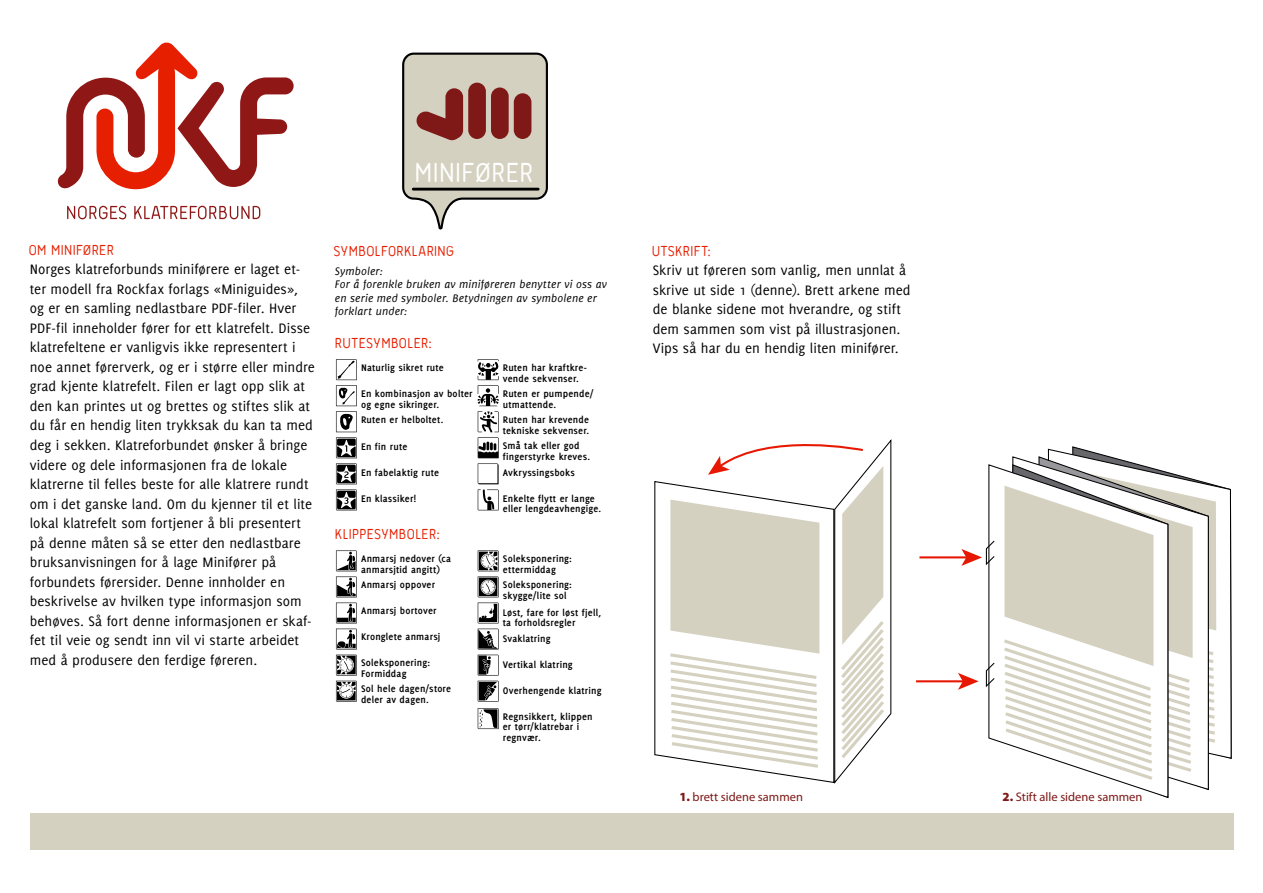
<style>
.page{position:relative;width:1263px;height:893px;background:#fff}
.page>*{position:absolute;margin:0;border:0;box-sizing:border-box;transform-origin:0 0}
.t1{font:28.5px "Kit Shiny Rounded";color:#fff}
.t2{font:15px/19.5px "Delicious";letter-spacing:.005em;color:#000}
.bold_basic{font:15px "Kit Shiny Rounded";letter-spacing:.01em;color:#e71f01}
.t3{font:12.45px "Myriad Pro";color:#7e1917}
.forklaring{font:italic 12px/13.5px "Delicious";letter-spacing:.015em;color:#000}
.Symbolforklaring{font:700 10.5px/10.5px "Delicious";letter-spacing:.02em;color:#000}
.s1{font-weight:900}
</style>
<div class="page">
<div style="left:30px;top:813px;width:1203px;height:37px;background:#d5d1c0"></div>
<svg style="left:58px;top:43px;width:236px;height:146px"></svg>
<svg style="left:67px;top:206px;width:59px;height:13px"></svg>
<svg style="left:134px;top:206px;width:126px;height:13px"></svg>
<svg style="left:402px;top:53px;width:146px;height:176px"></svg>
<div style="left:468px;top:83px;width:18px;height:56px;background:#7e1917;border-radius:9px"></div>
<div style="left:491px;top:87px;width:18px;height:52px;background:#7e1917;border-radius:9px"></div>
<div style="left:514px;top:93px;width:17px;height:46px;background:#7e1917;border-radius:9px"></div>
<svg style="left:478px;top:603px;width:21px;height:20px"></svg>
<svg style="left:336px;top:550px;width:21px;height:47px"></svg>
<svg style="left:478px;top:629px;width:21px;height:20px"></svg>
<svg style="left:336px;top:603px;width:21px;height:20px"></svg>
<svg style="left:478px;top:655px;width:21px;height:20px"></svg>
<svg style="left:336px;top:629px;width:21px;height:20px"></svg>
<svg style="left:478px;top:681px;width:21px;height:21px"></svg>
<svg style="left:336px;top:655px;width:21px;height:20px"></svg>
<svg style="left:336px;top:681px;width:21px;height:21px"></svg>
<svg style="left:336px;top:359px;width:21px;height:151px"></svg>
<svg style="left:478px;top:359px;width:21px;height:151px"></svg>
<svg style="left:478px;top:550px;width:21px;height:47px"></svg>
<svg style="left:478px;top:708px;width:21px;height:21px"></svg>
<svg style="left:1047px;top:448px;width:185px;height:311px"></svg>
<svg style="left:1012px;top:455px;width:197px;height:335px"></svg>
<svg style="left:654px;top:481px;width:13px;height:277px"></svg>
<svg style="left:988px;top:463px;width:181px;height:335px"></svg>
<svg style="left:667px;top:439px;width:225px;height:345px"></svg>
<hr style="left:919px;top:556px;width:48px;height:2px;background:#e71802">
<hr style="left:916px;top:680px;width:48px;height:2px;background:#e71802">
<svg style="left:958px;top:466px;width:263px;height:316px"></svg>
<p class="t1" style="left:417px;top:158px;width:121px">MINIFØRER</p>
<p class="bold_basic" style="left:30px;top:242px;width:87px">OM MINIFØRER</p>
<p class="t2" style="left:30px;top:260px;width:287px">Norges klatreforbunds miniførere er laget et&shy;ter modell fra Rockfax forlags «Miniguides», og er en samling nedlastbare PDF-filer. Hver PDF-fil inneholder fører for ett klatrefelt. Disse klatrefeltene er vanligvis ikke representert i noe annet førerverk, og er i større eller mindre grad kjente klatrefelt. Filen er lagt opp slik at den kan printes ut og brettes og stiftes slik at du får en hendig liten trykksak du kan ta med deg i sekken. Klatreforbundet ønsker å bringe videre og dele informasjonen fra de lokale klatrerne til felles beste for alle klatrere rundt om i det ganske land. Om du kjenner til et lite lokal klatrefelt som fortjener å bli presentert på denne måten så se etter den nedlastbare bruksanvisningen for å lage Minifører på forbundets førersider. Denne innholder en beskrivelse av hvilken type informasjon som behøves. Så fort denne informasjonen er skaf&shy;fet til veie og sendt inn vil vi starte arbeidet med å produsere den ferdige føreren.</p>
<p class="forklaring" style="left:335px;top:264px;width:49px">Symboler:</p>
<p class="bold_basic" style="left:335px;top:243px;width:122px">SYMBOLFORKLARING</p>
<p class="bold_basic" style="left:653px;top:243px;width:61px">UTSKRIFT:</p>
<p class="t2" style="left:653px;top:260px;width:259px">Skriv ut føreren som vanlig, men unnlat å skrive ut side 1 (denne). Brett arkene med de blanke sidene mot hverandre, og stift dem sammen som vist på illustrasjonen.<br>Vips så har du en hendig liten minifører.</p>
<p class="forklaring" style="left:335px;top:278px;width:274px">For å forenkle bruken av miniføreren benytter vi oss av en serie med symboler. Betydningen av symbolene er forklart under:</p>
<p class="bold_basic" style="left:336px;top:336px;width:99px">RUTESYMBOLER:</p>
<p class="Symbolforklaring" style="left:503px;top:362px;width:86px">Ruten har kraftkre&shy;vende sekvenser.</p>
<p class="Symbolforklaring" style="left:361px;top:363px;width:84px">Naturlig sikret rute</p>
<p class="Symbolforklaring" style="left:503px;top:388px;width:92px">Ruten er pumpende/ utmattende.</p>
<p class="Symbolforklaring" style="left:361px;top:389px;width:113px">En kombinasjon av bolter og egne sikringer.</p>
<p class="Symbolforklaring" style="left:503px;top:414px;width:88px">Ruten har krevende tekniske sekvenser.</p>
<p class="Symbolforklaring" style="left:361px;top:415px;width:84px">Ruten er helboltet.</p>
<p class="Symbolforklaring" style="left:503px;top:440px;width:89px">Små tak eller god fingerstyrke kreves.</p>
<p class="Symbolforklaring" style="left:361px;top:441px;width:48px">En fin rute</p>
<p class="Symbolforklaring" style="left:503px;top:467px;width:74px">Avkryssingsboks</p>
<p class="Symbolforklaring" style="left:361px;top:467px;width:79px">En fabelaktig rute</p>
<p class="Symbolforklaring" style="left:503px;top:493px;width:100px">Enkelte flytt er lange eller lengdeavhengige.</p>
<p class="Symbolforklaring" style="left:361px;top:493px;width:57px">En klassiker!</p>
<p class="bold_basic" style="left:336px;top:527px;width:107px">KLIPPESYMBOLER:</p>
<p class="Symbolforklaring" style="left:361px;top:553px;width:92px">Anmarsj nedover (ca anmarsjtid angitt)</p>
<p class="Symbolforklaring" style="left:503px;top:553px;width:71px">Soleksponering:</p>
<p class="Symbolforklaring" style="left:503px;top:564px;width:54px">ettermiddag</p>
<p class="Symbolforklaring" style="left:503px;top:579px;width:71px">Soleksponering:</p>
<p class="Symbolforklaring" style="left:503px;top:590px;width:65px">skygge/lite sol</p>
<p class="Symbolforklaring" style="left:361px;top:579px;width:75px">Anmarsj oppover</p>
<p class="Symbolforklaring" style="left:361px;top:605px;width:77px">Anmarsj bortover</p>
<p class="Symbolforklaring" style="left:503px;top:607px;width:100px">Løst, fare for løst fjell, ta forholdsregler</p>
<p class="Symbolforklaring" style="left:361px;top:631px;width:81px">Kronglete anmarsj</p>
<p class="Symbolforklaring" style="left:503px;top:633px;width:49px">Svaklatring</p>
<p class="Symbolforklaring" style="left:361px;top:657px;width:71px">Soleksponering:</p>
<p class="Symbolforklaring" style="left:361px;top:668px;width:47px">Formiddag</p>
<p class="Symbolforklaring" style="left:503px;top:659px;width:71px">Vertikal klatring</p>
<p class="Symbolforklaring" style="left:361px;top:683px;width:92px">Sol hele dagen/store deler av dagen.</p>
<p class="Symbolforklaring" style="left:503px;top:685px;width:100px">Overhengende klatring</p>
<p class="Symbolforklaring" style="left:503px;top:711px;width:91px">Regnsikkert, klippen er tørr/klatrebar i regnvær.</p>
<p class="t3" style="left:679px;top:789px;width:125px"><span class="s1">1.</span> brett sidene sammen</p>
<p class="t3" style="left:1002px;top:789px;width:141px"><span class="s1">2.</span> Stift alle sidene sammen</p>
</div>
